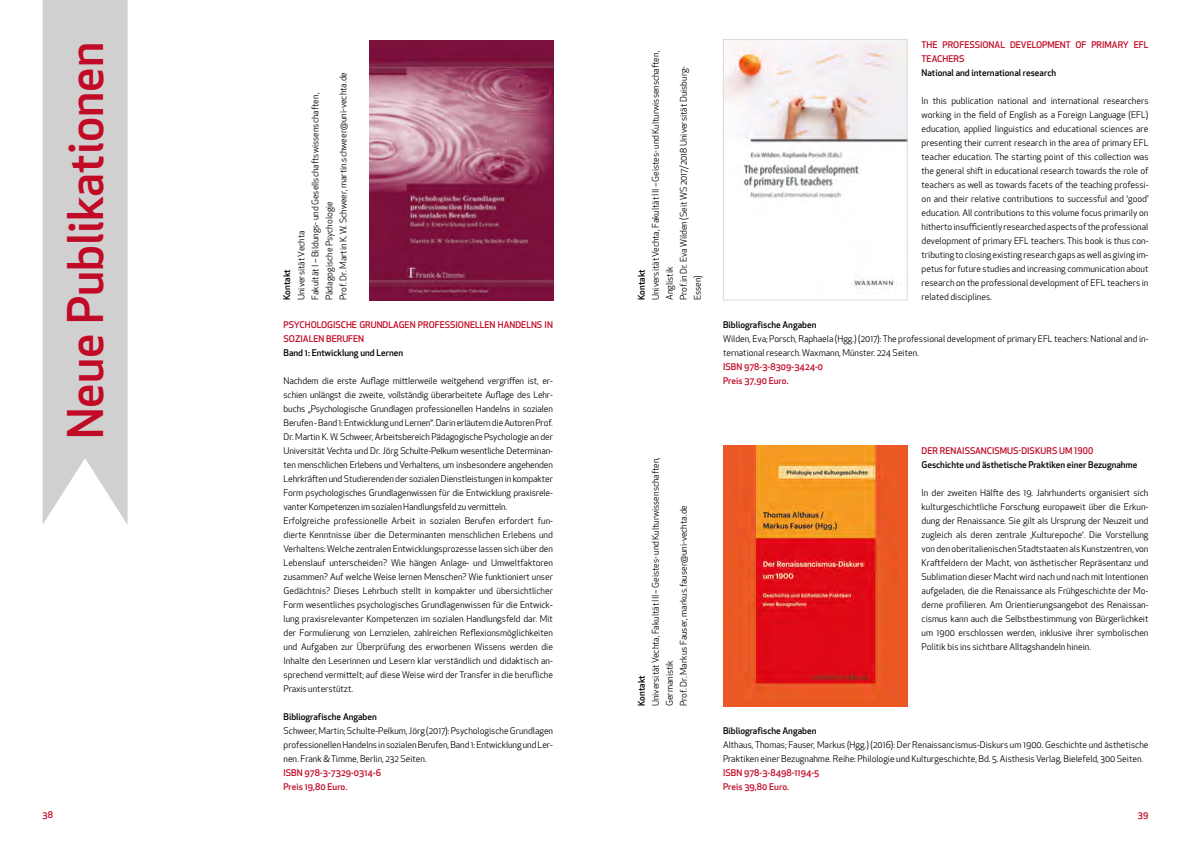
<style>
.page{position:relative;width:1191px;height:842px;background:#fff}
.page>*{position:absolute;margin:0;border:0;box-sizing:border-box;transform-origin:0 0}
.t1{font:500 48px "Apex New";color:#c10a25}
.t2{font:9px/14px "Apex New";color:#000}
.t3{font:500 9px/14px "Apex New";color:#c10a25}
.t4{font:500 9px "Apex New";color:#000}
</style>
<div class="page">
<div style="left:723px;top:445px;width:184px;height:261px;background:#ea5924"></div>
<img style="left:748px;top:445px;width:132px;height:245px">
<img style="left:725px;top:41px;width:180px;height:248px">
<div style="left:723px;top:39px;width:184px;height:261px;border:1px solid #dadada"></div>
<img style="left:369px;top:41px;width:184px;height:259px">
<svg style="left:43px;top:0;width:85px;height:524px;background:#d3d3d3"></svg>
<h1 class="t1" style="left:53px;top:439px;width:399px;rotate:-90deg">Neue Publikationen</h1>
<p class="t2" style="left:294px;top:300px;width:230px;rotate:-90deg">Universität Vechta<br>Fakultät I – Bildungs- und Gesellschaftswissenschaften, Pädagogische Psychologie<br>Prof. Dr. Martin K. W. Schweer, martin.schweer@uni-vechta.de</p>
<p class="t4" style="left:281px;top:300px;width:32px;rotate:-90deg">Kontakt</p>
<p class="t3" style="left:283px;top:318px;width:271px">PSYCHOLOGISCHE GRUNDLAGEN PROFESSIONELLEN HANDELNS IN<br>SOZIALEN BERUFEN</p>
<p class="t4" style="left:283px;top:347px;width:121px">Band 1: Entwicklung und Lernen</p>
<p class="t2" style="left:283px;top:374px;width:271px">Nachdem die erste Auflage mittlerweile weitgehend vergriffen ist, er&shy;schien unlängst die zweite, vollständig überarbeitete Auflage des Lehr&shy;buchs „Psychologische Grundlagen professionellen Handelns in sozialen Berufen - Band 1: Entwicklung und Lernen“. Darin erläutern die Autoren Prof.<br>Dr. Martin K. W. Schweer, Arbeitsbereich Pädagogische Psychologie an der Universität Vechta und Dr. Jörg Schulte-Pelkum wesentliche Determinan&shy;ten menschlichen Erlebens und Verhaltens, um insbesondere angehenden Lehrkräften und Studierenden der sozialen Dienstleistungen in kompakter Form psychologisches Grundlagenwissen für die Entwicklung praxisrele&shy;vanter Kompetenzen im sozialen Handlungsfeld zu vermitteln.<br>Erfolgreiche professionelle Arbeit in sozialen Berufen erfordert fun&shy;dierte Kenntnisse über die Determinanten menschlichen Erlebens und Verhaltens: Welche zentralen Entwicklungsprozesse lassen sich über den Lebenslauf unterscheiden? Wie hängen Anlage- und Umweltfaktoren zusammen? Auf welche Weise lernen Menschen? Wie funktioniert unser Gedächtnis? Dieses Lehrbuch stellt in kompakter und übersichtlicher Form wesentliches psychologisches Grundlagenwissen für die Entwick&shy;lung praxisrelevanter Kompetenzen im sozialen Handlungsfeld dar. Mit der Formulierung von Lernzielen, zahlreichen Reflexionsmöglichkeiten und Aufgaben zur Überprüfung des erworbenen Wissens werden die Inhalte den Leserinnen und Lesern klar verständlich und didaktisch an&shy;sprechend vermittelt; auf diese Weise wird der Transfer in die berufliche Praxis unterstützt.</p>
<p class="t4" style="left:283px;top:711px;width:95px">Bibliografische Angaben</p>
<p class="t2" style="left:283px;top:724px;width:271px;text-align:justify">Schweer, Martin; Schulte-Pelkum, Jörg (2017): Psychologische Grundlagen professionellen Handelns in sozialen Berufen, Band 1: Entwicklung und Ler&shy;nen. Frank &amp; Timme, Berlin, 232 Seiten.</p>
<p class="t3" style="left:283px;top:766px;width:99px">ISBN 978-3-7329-0314-6<br>Preis 19,80 Euro.</p>
<p class="t2" style="left:648px;top:300px;width:251px;rotate:-90deg">Universität Vechta, Fakultät III – Geistes- und Kulturwissenschaften, Anglistik<br>Prof.in Dr. Eva Wilden (Seit WS 2017/2018 Universität Duisburg-Essen)</p>
<p class="t3" style="left:921px;top:38px;width:228px">THE PROFESSIONAL DEVELOPMENT OF PRIMARY EFL<br>TEACHERS</p>
<p class="t4" style="left:921px;top:67px;width:136px">National and international research</p>
<p class="t2" style="left:921px;top:94px;width:228px;text-align:justify">In this publication national and international researchers working in the field of English as a Foreign Language (EFL) education, applied linguistics and educational sciences are presenting their current research in the area of primary EFL teacher education. The starting point of this collection was the general shift in educational research towards the role of teachers as well as towards facets of the teaching professi&shy;on and their relative contributions to successful and ‘good’ education. All contributions to this volume focus primarily on hitherto insufficiently researched aspects of the professional development of primary EFL teachers. This book is thus con&shy;tributing to closing existing research gaps as well as giving im&shy;petus for future studies and increasing communication about research on the professional development of EFL teachers in related disciplines.</p>
<p class="t4" style="left:635px;top:300px;width:32px;rotate:-90deg">Kontakt</p>
<p class="t2" style="left:648px;top:706px;width:251px;rotate:-90deg">Universität Vechta, Fakultät III – Geistes- und Kulturwissenschaften,<br>Germanistik<br>Prof. Dr. Markus Fauser, markus.fauser@uni-vechta.de</p>
<p class="t4" style="left:635px;top:706px;width:32px;rotate:-90deg">Kontakt</p>
<p class="t4" style="left:723px;top:319px;width:95px">Bibliografische Angaben</p>
<p class="t2" style="left:723px;top:332px;width:427px">Wilden, Eva; Porsch, Raphaela (Hgg.) (2017): The professional development of primary EFL teachers: National and in&shy;ternational research. Waxmann, Münster. 224 Seiten.</p>
<p class="t3" style="left:723px;top:360px;width:102px">ISBN 978-3-8309-3424-0<br>Preis 37,90 Euro.</p>
<p class="t3" style="left:921px;top:444px;width:173px">DER RENAISSANCISMUS-DISKURS UM 1900</p>
<p class="t4" style="left:921px;top:459px;width:217px">Geschichte und ästhetische Praktiken einer Bezugnahme</p>
<p class="t2" style="left:921px;top:486px;width:228px;text-align:justify">In der zweiten Hälfte des 19. Jahrhunderts organisiert sich kulturgeschichtliche Forschung europaweit über die Erkun&shy;dung der Renaissance. Sie gilt als Ursprung der Neuzeit und zugleich als deren zentrale ‚Kulturepoche‘. Die Vorstellung von den oberitalienischen Stadtstaaten als Kunstzentren, von Kraftfeldern der Macht, von ästhetischer Repräsentanz und Sublimation dieser Macht wird nach und nach mit Intentionen aufgeladen, die die Renaissance als Frühgeschichte der Mo&shy;derne profilieren. Am Orientierungsangebot des Renaissan&shy;cismus kann auch die Selbstbestimmung von Bürgerlichkeit um 1900 erschlossen werden, inklusive ihrer symbolischen Politik bis ins sichtbare Alltagshandeln hinein.</p>
<p class="t4" style="left:723px;top:725px;width:95px">Bibliografische Angaben</p>
<p class="t2" style="left:723px;top:738px;width:427px">Althaus, Thomas; Fauser, Markus (Hgg.) (2016): Der Renaissancismus-Diskurs um 1900. Geschichte und ästhetische<br>Praktiken einer Bezugnahme. Reihe: Philologie und Kulturgeschichte, Bd. 5. Aisthesis Verlag, Bielefeld, 300 Seiten.</p>
<p class="t3" style="left:723px;top:766px;width:98px">ISBN 978-3-8498-1194-5<br>Preis 39,80 Euro.</p>
<p class="t3" style="left:43px;top:808px;width:12px">38</p>
<p class="t3" style="left:1137px;top:808px;width:12px">39</p>
</div>
